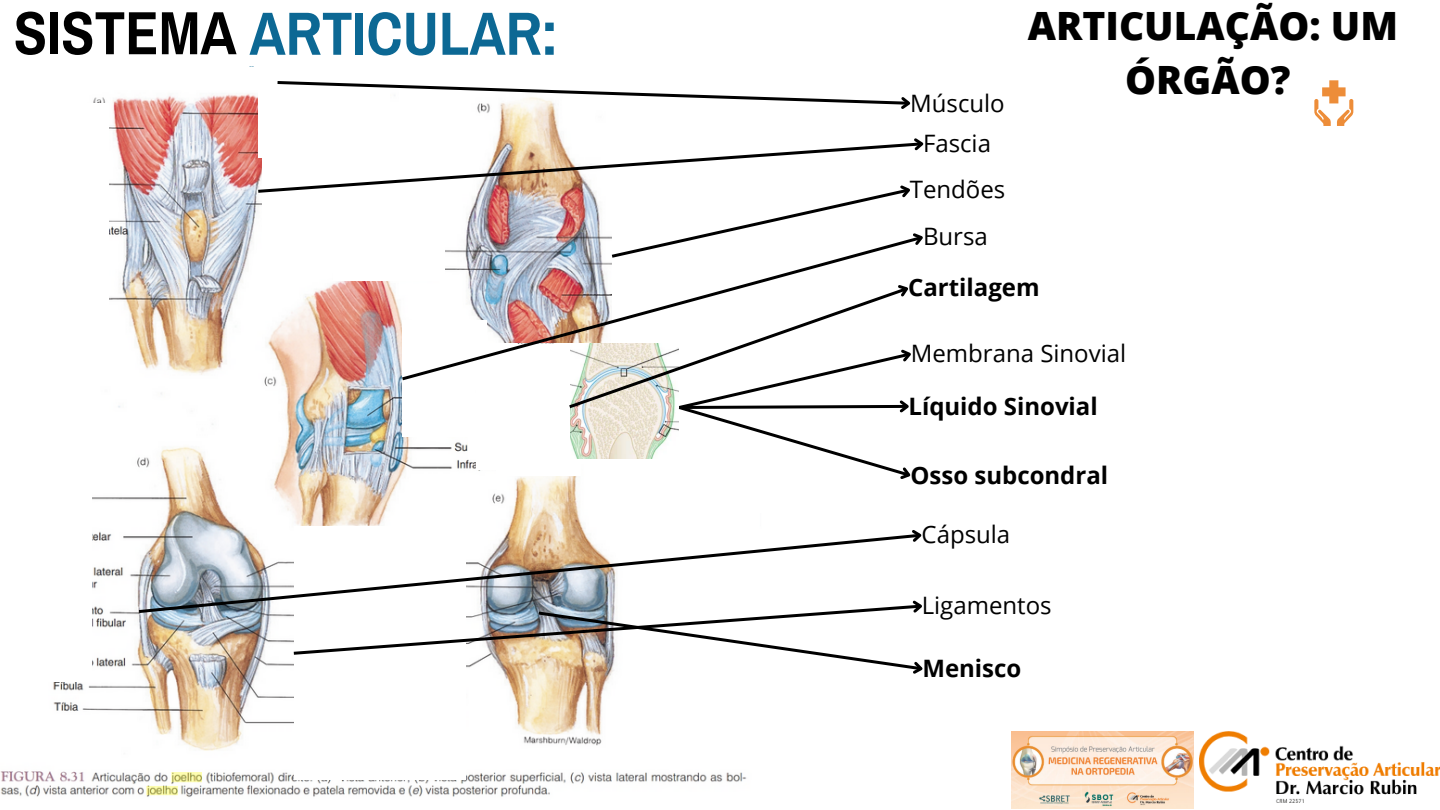
<style>
.page{position:relative;width:1440px;height:810px;background:#fff}
.page>*{position:absolute;margin:0;border:0;box-sizing:border-box;transform-origin:0 0}
.t1{font:700 61.1px "Archivo Narrow";color:#0c6894}
.t2{font:800 39px/54px "Open Sans";color:#000;text-align:center}
.t3{font:24px "Open Sans";color:#000}
.t4{font:700 24px "Open Sans";color:#000}
.s1{color:#000}
</style>
<div class="page">
<img style="left:1199px;top:732px;width:241px;height:70px">
<img style="left:1012px;top:732px;width:182px;height:76px">
<img style="left:0;top:94px;width:747px;height:703px">
<div style="left:0;top:103px;width:109px;height:230px;background:#fff"></div>
<div style="left:0;top:428px;width:92px;height:253px;background:#fff"></div>
<div style="left:294px;top:527px;width:172px;height:253px;background:#fff"></div>
<div style="left:402px;top:320px;width:85px;height:117px;background:#fff"></div>
<div style="left:496px;top:418px;width:85px;height:57px;background:#fff"></div>
<div style="left:258px;top:52px;width:132px;height:106px;background:#fff"></div>
<div style="left:476px;top:344px;width:94px;height:126px;background:#fff"></div>
<div style="left:679px;top:302px;width:115px;height:211px;background:#fff"></div>
<div style="left:333px;top:155px;width:112px;height:126px;background:#fff"></div>
<svg style="left:1314px;top:80px;width:39px;height:46px"></svg>
<svg style="left:277px;top:81px;width:634px;height:31px"></svg>
<svg style="left:399px;top:260px;width:446px;height:123px"></svg>
<svg style="left:255px;top:135px;width:669px;height:125px"></svg>
<svg style="left:566px;top:279px;width:345px;height:206px"></svg>
<svg style="left:136px;top:532px;width:773px;height:83px"></svg>
<svg style="left:909px;top:530px;width:13px;height:12px"></svg>
<svg style="left:291px;top:597px;width:632px;height:81px"></svg>
<p class="t1" style="left:14px;top:1px;width:546px"><span class="s1">SISTEMA</span> ARTICULAR:</p>
<p class="t3" style="left:910px;top:86px;width:96px">Músculo</p>
<p class="t3" style="left:923px;top:126px;width:69px">Fascia</p>
<p class="t3" style="left:910px;top:172px;width:97px">Tendões</p>
<p class="t2" style="left:1028px;top:-2px;width:372px">ARTICULAÇÃO: UM<br>ÓRGÃO?</p>
<p class="t3" style="left:923px;top:220px;width:66px">Bursa</p>
<p class="t4" style="left:908px;top:271px;width:133px">Cartilagem</p>
<p class="t3" style="left:911px;top:337px;width:217px">Membrana Sinovial</p>
<p class="t4" style="left:909px;top:389px;width:191px">Líquido Sinovial</p>
<p class="t4" style="left:910px;top:458px;width:199px">Osso subcondral</p>
<p class="t3" style="left:922px;top:518px;width:90px">Cápsula</p>
<p class="t3" style="left:922px;top:589px;width:131px">Ligamentos</p>
<p class="t4" style="left:922px;top:651px;width:100px">Menisco</p>
</div>
